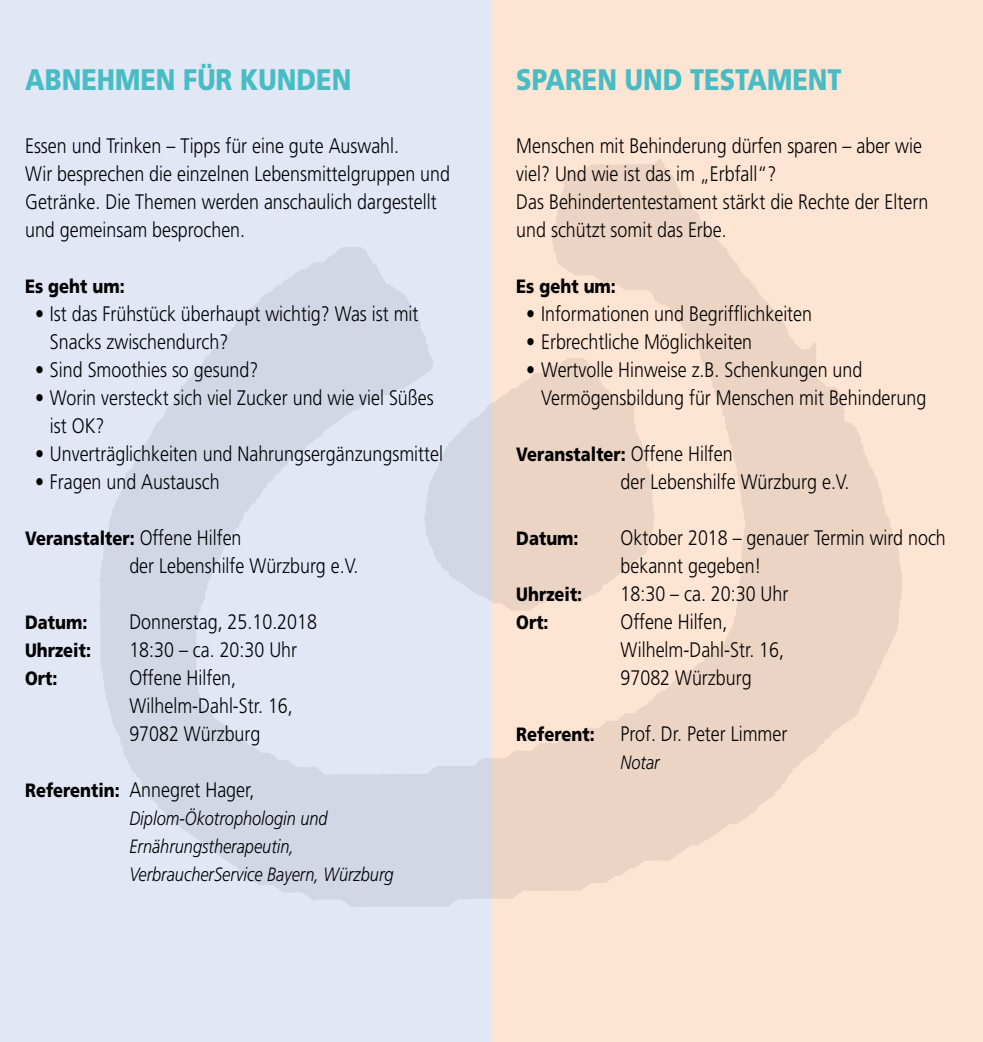
<style>
.page{position:relative;width:983px;height:1042px;background:#fff}
.page>*{position:absolute;margin:0;border:0;box-sizing:border-box;transform-origin:0 0}
.t1{font:900 29.75px "Frutiger";color:#48bcc4;scale:.85 1}
.t2{font:300 21px/28px "Frutiger";color:#000;scale:.85 1}
.t3{font:900 19.25px "Frutiger";color:#000;scale:.85 1}
.t4{font:italic 300 19.25px/28px "Frutiger";color:#000;scale:.85 1}
.s1{font-weight:300;font-size:21px}
.s2{font-weight:900;font-size:19.25px}
</style>
<div class="page">
<div style="left:0;top:0;width:491px;height:1042px;background:linear-gradient(to right,#e0e5f4,#dce1f0)"></div>
<div style="left:491px;top:0;width:491px;height:1042px;background:linear-gradient(to right,#f4dccb,#fbe2d1)"></div>
<h1 class="t1" style="left:25px;top:62px;width:385px">Abnehmen für Kunden</h1>
<p class="t2" style="left:25px;top:132px;width:501px">Essen und Trinken – Tipps für eine gute Auswahl.<br>Wir besprechen die einzelnen Lebensmittelgruppen und Getränke. Die Themen werden anschaulich dargestellt und gemeinsam besprochen.</p>
<p class="t3" style="left:25px;top:275px;width:119px">Es geht um:</p>
<p class="t2" style="left:50px;top:300px;width:435px;text-indent:-15px">• Ist das Frühstück überhaupt wichtig? Was ist mit<br>Snacks zwischendurch?</p>
<p class="t2" style="left:35px;top:356px;width:264px">• Sind Smoothies so gesund?</p>
<p class="t2" style="left:50px;top:384px;width:453px;text-indent:-15px">• Worin versteckt sich viel Zucker und wie viel Süßes ist OK?</p>
<p class="t2" style="left:35px;top:440px;width:481px">• Unverträglichkeiten und Nahrungsergänzungsmittel</p>
<p class="t2" style="left:35px;top:468px;width:219px">• Fragen und Austausch</p>
<p class="t3" style="left:25px;top:527px;width:256px">Veranstalter: <span class="s1">Offene Hilfen</span></p>
<p class="t2" style="left:129px;top:552px;width:271px">der Lebenshilfe Würzburg e.V.</p>
<p class="t3" style="left:25px;top:611px;width:75px">Datum:</p>
<p class="t2" style="left:129px;top:608px;width:222px">Donnerstag, 25.10.2018</p>
<p class="t3" style="left:25px;top:639px;width:79px">Uhrzeit:</p>
<p class="t2" style="left:129px;top:636px;width:199px">18:30 – ca. 20:30 Uhr</p>
<p class="t3" style="left:25px;top:667px;width:39px">Ort:</p>
<p class="t2" style="left:129px;top:664px;width:194px">Offene Hilfen,<br>Wilhelm-Dahl-Str. 16,<br>97082 Würzburg</p>
<p class="t2" style="left:25px;top:776px;width:271px"><span class="s2">Referentin:</span> Annegret Hager,</p>
<p class="t4" style="left:129px;top:804px;width:312px">Diplom-Ökotrophologin und<br>Ernährungstherapeutin,<br>VerbraucherService Bayern, Würzburg</p>
<h1 class="t1" style="left:516px;top:62px;width:384px">Sparen und Testament</h1>
<p class="t2" style="left:516px;top:132px;width:486px">Menschen mit Behinderung dürfen sparen – aber wie viel? Und wie ist das im „Erbfall“?<br>Das Behindertentestament stärkt die Rechte der Eltern und schützt somit das Erbe.</p>
<p class="t3" style="left:516px;top:275px;width:119px">Es geht um:</p>
<p class="t2" style="left:526px;top:300px;width:338px">• Informationen und Begrifflichkeiten</p>
<p class="t2" style="left:526px;top:328px;width:267px">• Erbrechtliche Möglichkeiten</p>
<p class="t2" style="left:541px;top:356px;width:454px;text-indent:-15px">• Wertvolle Hinweise z.B. Schenkungen und<br>Vermögensbildung für Menschen mit Behinderung</p>
<p class="t3" style="left:516px;top:443px;width:256px">Veranstalter: <span class="s1">Offene Hilfen</span></p>
<p class="t2" style="left:620px;top:468px;width:271px">der Lebenshilfe Würzburg e.V.</p>
<p class="t3" style="left:516px;top:527px;width:75px">Datum:</p>
<p class="t2" style="left:620px;top:524px;width:384px">Oktober 2018 – genauer Termin wird noch bekannt gegeben!</p>
<p class="t3" style="left:516px;top:583px;width:79px">Uhrzeit:</p>
<p class="t2" style="left:620px;top:580px;width:199px">18:30 – ca. 20:30 Uhr</p>
<p class="t3" style="left:516px;top:611px;width:39px">Ort:</p>
<p class="t2" style="left:620px;top:608px;width:194px">Offene Hilfen,<br>Wilhelm-Dahl-Str. 16,<br>97082 Würzburg</p>
<p class="t2" style="left:516px;top:720px;width:320px"><span class="s2">Referent:</span> Prof. Dr. Peter Limmer</p>
<p class="t4" style="left:620px;top:748px;width:47px">Notar</p>
</div>
